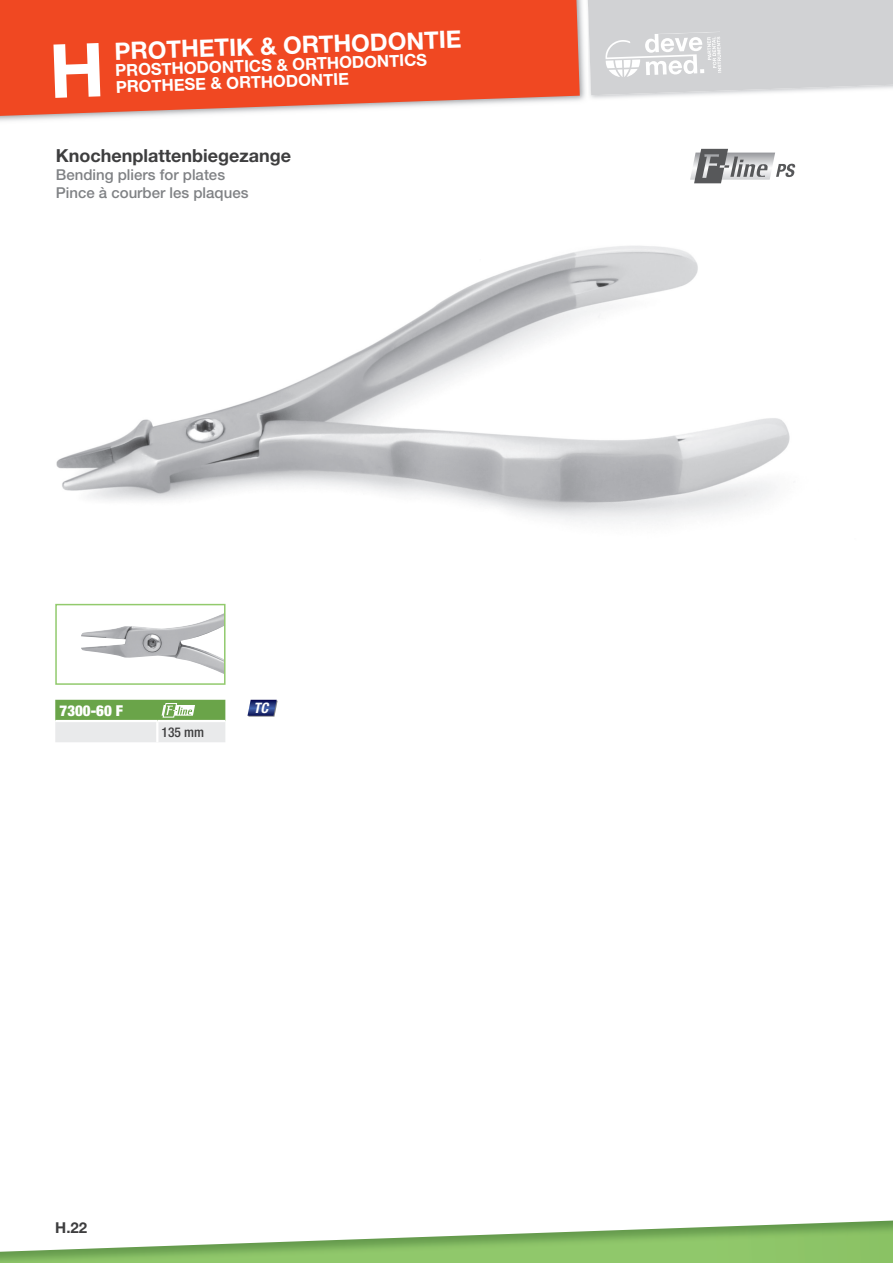
<style>
.page{position:relative;width:893px;height:1263px;background:#fff}
.page>*{position:absolute;margin:0;border:0;box-sizing:border-box;transform-origin:0 0}
.t1{font:700 24px "Helvetica Neue LT Std";color:#fff}
.t2{font:700 18px "Helvetica Neue LT Std";color:#3e3e3f}
.t3{font:700 16.5px "Helvetica Neue LT Std";color:#fff}
.t4{font:500 15px/18px "Helvetica Neue LT Std";color:#808285}
.t5{font:900 condensed 15px "Helvetica Neue LT Std";color:#fff}
.t6{font:700 15px "Helvetica Neue LT Std";color:#3e3e3f}
.t7{font:italic 700 condensed 14.4px "Helvetica Neue LT Std";color:#fff}
.t8{font:500 condensed 13.5px "Helvetica Neue LT Std";color:#3e3e3f}
</style>
<div class="page">
<img style="left:0;top:1220px;width:893px;height:43px">
<img style="left:0;top:0;width:588px;height:121px">
<svg style="left:0;top:0;width:580px;height:116px;background:#ef5734"></svg>
<svg style="left:588px;top:0;width:305px;height:95px;background:#d5d6d7"></svg>
<img style="left:55px;top:246px;width:735px;height:358px">
<img style="left:81px;top:614px;width:142px;height:60px">
<div style="left:55px;top:604px;width:171px;height:81px;border:2px solid #92ca6d"></div>
<svg style="left:247px;top:700px;width:31px;height:17px"></svg>
<svg style="left:55px;top:700px;width:170px;height:42px;background:#b3cda5"></svg>
<img style="left:690px;top:153px;width:85px;height:27px">
<svg style="left:694px;top:149px;width:74px;height:34px"></svg>
<svg style="left:776px;top:164px;width:19px;height:13px"></svg>
<div style="left:53px;top:43px;width:47px;height:55px;background:#f04822"></div>
<h1 class="t1" style="left:114px;top:36px;width:349px;rotate:-2deg">PROTHETIK &amp; ORTHODONTIE</h1>
<p class="t3" style="left:115px;top:60px;width:314px;rotate:-2deg">PROSTHODONTICS &amp; ORTHODONTICS</p>
<p class="t3" style="left:115px;top:77px;width:235px;rotate:-2deg">PROTHESE &amp; ORTHODONTIE</p>
<p class="t2" style="left:56px;top:144px;width:237px">Knochenplattenbiegezange</p>
<p class="t4" style="left:56px;top:165px;width:194px">Bending pliers for plates<br>Pince à courber les plaques</p>
<p class="t5" style="left:60px;top:701px;width:65px">7300-60 F</p>
<p class="t7" style="left:253px;top:699px;width:16px">TC</p>
<p class="t8" style="left:162px;top:724px;width:44px">135 mm</p>
<p class="t6" style="left:55px;top:1219px;width:33px">H.22</p>
</div>
